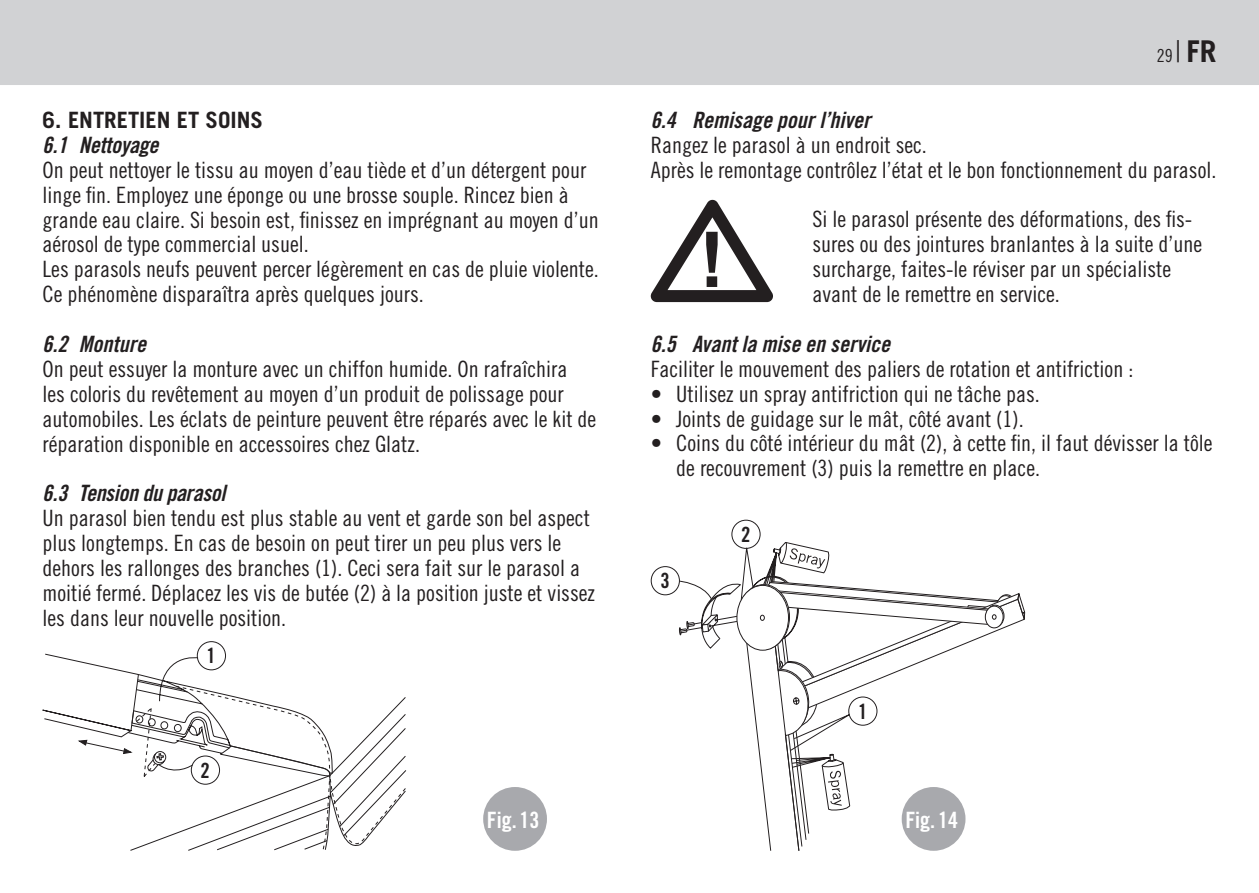
<style>
.page{position:relative;width:1259px;height:893px;background:#fff}
.page>*{position:absolute;margin:0;border:0;box-sizing:border-box;transform-origin:0 0}
.t1{font:700 30px "Trade Gothic";color:#231f20}
.copy_ohne_einzug{font:22.5px/24.9px "Trade Gothic Cond Eighteen";color:#231f20}
.copy_ohne_einzug-2{font:22.5px "Trade Gothic Bold Cond Twenty Obl";color:#231f20}
.copy_ohne_einzug-3{font:700 22.5px "Trade Gothic";color:#231f20}
.copy_ohne_einzug-4{font:22.5px "Trade Gothic Bold Cond Twenty";color:#fff}
.t2{font:21px "Trade Gothic Bold Cond Twenty";color:#231f20}
.t3{font:18px "Trade Gothic Cond Eighteen";color:#231f20}
.s1{font-family:"Trade Gothic";font-weight:300;font-size:30px}
</style>
<div class="page">
<div style="left:0;top:0;width:1259px;height:85px;background:#d1d2d4"></div>
<svg style="left:651px;top:200px;width:122px;height:102px"></svg>
<svg style="left:43px;top:653px;width:363px;height:198px"></svg>
<div style="left:197px;top:641px;width:29px;height:29px;border:1px solid #231f20;border-radius:50%"></div>
<div style="left:191px;top:755px;width:29px;height:30px;border:1px solid #231f20;border-radius:50%"></div>
<svg style="left:678px;top:541px;width:347px;height:310px"></svg>
<div style="left:848px;top:696px;width:29px;height:30px;border:1px solid #231f20;border-radius:50%"></div>
<div style="left:731px;top:520px;width:29px;height:29px;border:1px solid #231f20;border-radius:50%"></div>
<div style="left:651px;top:566px;width:29px;height:29px;border:1px solid #231f20;border-radius:50%"></div>
<div style="left:483px;top:787px;width:64px;height:64px;background:#a8a9ad;border-radius:50%"></div>
<div style="left:901px;top:787px;width:64px;height:64px;background:#a8a9ad;border-radius:50%"></div>
<p class="copy_ohne_einzug-3" style="left:43px;top:106px;width:222px">6. ENTRETIEN ET SOINS</p>
<p class="copy_ohne_einzug-2" style="left:43px;top:131px;width:117px">6.1 Nettoyage</p>
<p class="copy_ohne_einzug" style="left:43px;top:157px;width:557px">On peut nettoyer le tissu au moyen d’eau tiède et d’un détergent pour linge fin. Employez une éponge ou une brosse souple. Rincez bien à grande eau claire. Si besoin est, finissez en imprégnant au moyen d’un aérosol de type commercial usuel.</p>
<p class="copy_ohne_einzug" style="left:43px;top:257px;width:558px">Les parasols neufs peuvent percer légèrement en cas de pluie violente.<br>Ce phénomène disparaîtra après quelques jours.</p>
<p class="copy_ohne_einzug-2" style="left:43px;top:330px;width:105px">6.2 Monture</p>
<p class="copy_ohne_einzug" style="left:43px;top:356px;width:555px">On peut essuyer la monture avec un chiffon humide. On rafraîchira<br>les coloris du revêtement au moyen d’un produit de polissage pour automobiles. Les éclats de peinture peuvent être réparés avec le kit de réparation disponible en accessoires chez Glatz.</p>
<p class="copy_ohne_einzug-2" style="left:43px;top:480px;width:184px">6.3 Tension du parasol</p>
<p class="copy_ohne_einzug" style="left:43px;top:506px;width:554px">Un parasol bien tendu est plus stable au vent et garde son bel aspect plus longtemps. En cas de besoin on peut tirer un peu plus vers le dehors les rallonges des branches (1). Ceci sera fait sur le parasol a moitié fermé. Déplacez les vis de butée (2) à la position juste et vissez les dans leur nouvelle position.</p>
<p class="t2" style="left:207px;top:643px;width:11px">1</p>
<p class="t2" style="left:201px;top:757px;width:11px">2</p>
<p class="t3" style="left:1156px;top:45px;width:26px">29<span class="s1">|</span></p>
<h1 class="t1" style="left:1186px;top:33px;width:31px">FR</h1>
<p class="copy_ohne_einzug-2" style="left:651px;top:106px;width:221px">6.4 Remisage pour l’hiver</p>
<p class="copy_ohne_einzug" style="left:651px;top:132px;width:278px">Rangez le parasol à un endroit sec.</p>
<p class="copy_ohne_einzug" style="left:651px;top:157px;width:567px">Après le remontage contrôlez l’état et le bon fonctionnement du parasol.</p>
<p class="copy_ohne_einzug" style="left:812px;top:207px;width:391px">Si le parasol présente des déformations, des fis&shy;sures ou des jointures branlantes à la suite d’une surcharge, faites-le réviser par un spécialiste avant de le remettre en service.</p>
<p class="copy_ohne_einzug-2" style="left:651px;top:330px;width:241px">6.5 Avant la mise en service</p>
<p class="copy_ohne_einzug" style="left:651px;top:356px;width:484px">Faciliter le mouvement des paliers de rotation et antifriction :</p>
<p class="copy_ohne_einzug" style="left:651px;top:381px;width:391px">• Utilisez un spray antifriction qui ne tâche pas.</p>
<p class="copy_ohne_einzug" style="left:651px;top:406px;width:374px">• Joints de guidage sur le mât, côté avant (1).</p>
<p class="copy_ohne_einzug" style="left:676px;top:431px;width:538px;text-indent:-26px">• Coins du côté intérieur du mât (2), à cette fin, il faut dévisser la tôle de recouvrement (3) puis la remettre en place.</p>
<p class="t2" style="left:660px;top:568px;width:11px">3</p>
<p class="t2" style="left:741px;top:521px;width:11px">2</p>
<p class="t2" style="left:858px;top:698px;width:11px">1</p>
<p class="copy_ohne_einzug-4" style="left:487px;top:806px;width:54px">Fig. 13</p>
<p class="copy_ohne_einzug-4" style="left:905px;top:806px;width:54px">Fig. 14</p>
</div>
